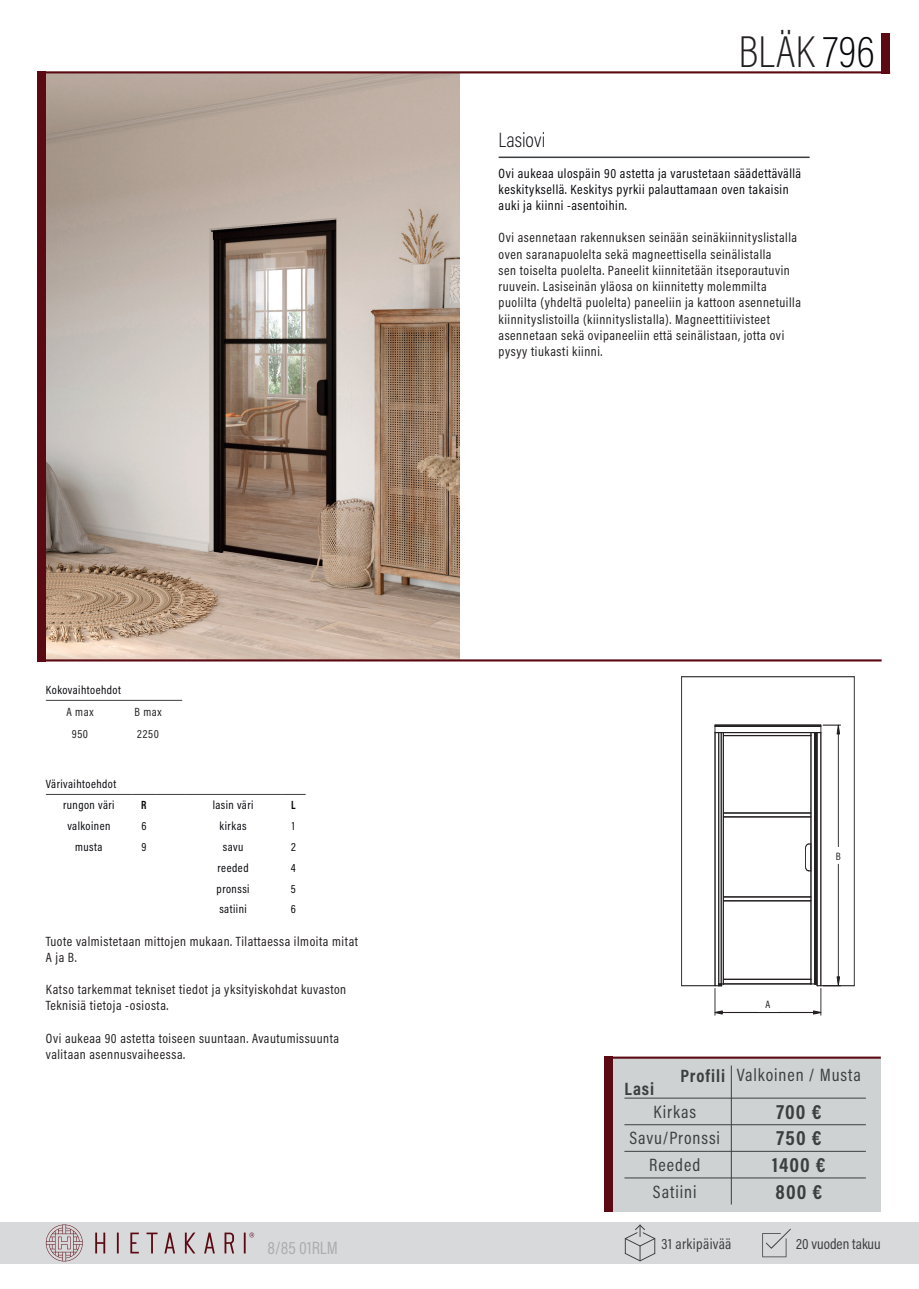
<style>
.page{position:relative;width:919px;height:1289px;background:#fff}
.page>*{position:absolute;margin:0;border:0;box-sizing:border-box;transform-origin:0 0}
.t1{font:200 45px "Acumin Pro Cond";color:#231f20}
.t2{font:700 21px "Acumin Pro Cond";letter-spacing:.05em;color:#3b3f41}
.t3{font:200 21px "Acumin Pro Cond";color:#07080c}
.t4{font:18px "Acumin Pro Cond";letter-spacing:.05em;color:#3b3f41}
.t5{font:700 18px "Acumin Pro Cond";letter-spacing:.05em;color:#3b3f41}
.t6{font:18px "Acumin Pro Cond";color:#acadb1}
.t7{font:15px "Acumin Pro Cond";letter-spacing:.005em;color:#3b3f41}
.t8{font:15px "Acumin Pro Cond";letter-spacing:.025em;color:#3b3f41}
.t9{font:13.8px "Myriad Pro";color:#231f20;scale:.83 1}
.t10{font:13.5px/16.2px "Acumin Pro Cond";letter-spacing:.04em;color:#231f20}
.t11{font:13.5px/16.2px "Acumin Pro Cond";letter-spacing:.04em;color:#07080c}
.t12{font:12px/20.9px "Acumin Pro Cond";letter-spacing:.04em;color:#07080c;text-align:right}
.t13{font:12px "Acumin Pro Cond";letter-spacing:.05em;color:#231f20}
.t14{font:700 12px "Acumin Pro Cond";color:#07080c;scale:.9 1}
.t15{font:10.8px "Acumin Pro Cond";color:#231f20}
.s1{color:#07080c}
</style>
<div class="page">
<img style="left:46px;top:73px;width:413px;height:586px">
<div style="left:37px;top:71px;width:9px;height:590px;background:#5b0a14"></div>
<div style="left:0;top:1222px;width:918px;height:41px;background:#d8d9da"></div>
<hr style="left:498px;top:156px;width:311px;height:2px;background:#3b3f41">
<hr style="left:37px;top:659px;width:844px;height:2px;background:#5b0a14">
<hr style="left:37px;top:71px;width:853px;height:2px;background:#5b0a14">
<div style="left:881px;top:33px;width:9px;height:40px;background:#5b0a14"></div>
<svg style="left:117px;top:1232px;width:2px;height:21px"></svg>
<svg style="left:95px;top:1232px;width:10px;height:21px"></svg>
<svg style="left:164px;top:1232px;width:11px;height:21px"></svg>
<svg style="left:204px;top:1232px;width:11px;height:21px"></svg>
<svg style="left:130px;top:1232px;width:9px;height:21px"></svg>
<svg style="left:146px;top:1232px;width:11px;height:21px"></svg>
<svg style="left:185px;top:1232px;width:10px;height:21px"></svg>
<svg style="left:224px;top:1232px;width:10px;height:21px"></svg>
<svg style="left:46px;top:1224px;width:37px;height:37px"></svg>
<svg style="left:244px;top:1232px;width:10px;height:21px"></svg>
<hr style="left:46px;top:700px;width:68px;height:1px;background:#3b3f41">
<hr style="left:114px;top:700px;width:68px;height:1px;background:#3b3f41">
<hr style="left:681px;top:676px;width:1px;height:309px;background:#231f20">
<hr style="left:681px;top:676px;width:173px;height:1px;background:#231f20">
<hr style="left:853px;top:676px;width:1px;height:309px;background:#231f20">
<hr style="left:820px;top:725px;width:1px;height:260px;background:#231f20">
<hr style="left:714px;top:725px;width:1px;height:260px;background:#231f20">
<hr style="left:681px;top:985px;width:34px;height:1px;background:#231f20">
<hr style="left:820px;top:985px;width:34px;height:1px;background:#231f20">
<hr style="left:723px;top:812px;width:88px;height:1px;background:#231f20">
<hr style="left:723px;top:816px;width:88px;height:1px;background:#231f20">
<hr style="left:715px;top:725px;width:105px;height:1px;background:#231f20">
<hr style="left:715px;top:726px;width:105px;height:1px;background:#231f20">
<hr style="left:715px;top:732px;width:105px;height:1px;background:#231f20">
<hr style="left:723px;top:896px;width:88px;height:1px;background:#231f20">
<hr style="left:723px;top:900px;width:88px;height:1px;background:#231f20">
<hr style="left:723px;top:735px;width:87px;height:1px;background:#231f20">
<hr style="left:723px;top:983px;width:87px;height:1px;background:#231f20">
<hr style="left:723px;top:979px;width:87px;height:1px;background:#231f20">
<hr style="left:723px;top:978px;width:87px;height:1px;background:#231f20">
<hr style="left:816px;top:732px;width:1px;height:253px;background:#231f20">
<hr style="left:815px;top:732px;width:1px;height:251px;background:#231f20">
<hr style="left:810px;top:732px;width:1px;height:251px;background:#231f20">
<hr style="left:814px;top:732px;width:1px;height:251px;background:#231f20">
<hr style="left:720px;top:732px;width:1px;height:251px;background:#231f20">
<hr style="left:721px;top:732px;width:1px;height:251px;background:#231f20">
<hr style="left:723px;top:732px;width:1px;height:251px;background:#231f20">
<hr style="left:718px;top:732px;width:1px;height:253px;background:#231f20">
<hr style="left:722px;top:1012px;width:91px;height:1px;background:#231f20">
<svg style="left:714px;top:979px;width:10px;height:36px"></svg>
<hr style="left:838px;top:864px;width:1px;height:112px;background:#231f20">
<hr style="left:838px;top:734px;width:1px;height:112px;background:#231f20">
<svg style="left:810px;top:976px;width:30px;height:39px"></svg>
<svg style="left:823px;top:724px;width:17px;height:10px"></svg>
<svg style="left:805px;top:843px;width:6px;height:28px"></svg>
<svg style="left:762px;top:1229px;width:28px;height:28px"></svg>
<svg style="left:624px;top:1224px;width:31px;height:37px"></svg>
<hr style="left:46px;top:794px;width:86px;height:1px;background:#3b3f41">
<svg style="left:132px;top:794px;width:53px;height:1px"></svg>
<hr style="left:185px;top:794px;width:96px;height:1px;background:#3b3f41">
<svg style="left:281px;top:794px;width:24px;height:1px"></svg>
<div style="left:610px;top:1057px;width:270px;height:154px;background:#cfd2d2"></div>
<hr style="left:624px;top:1151px;width:241px;height:1px;background:#3b3f41">
<hr style="left:731px;top:1065px;width:1px;height:139px;background:#3b3f41">
<hr style="left:624px;top:1124px;width:241px;height:1px;background:#3b3f41">
<hr style="left:604px;top:1056px;width:276px;height:2px;background:#5b0a14">
<div style="left:604px;top:1056px;width:8px;height:155px;background:#5b0a14"></div>
<hr style="left:624px;top:1177px;width:241px;height:1px;background:#3b3f41">
<hr style="left:624px;top:1097px;width:241px;height:1px;background:#3b3f41">
<h2 class="t3" style="left:498px;top:126px;width:48px">Lasiovi</h2>
<h1 class="t1" style="left:738px;top:23px;width:138px">BLÄK <span class="s1">796</span></h1>
<p class="t12" style="left:46px;top:679px;width:77px">Kokovaihtoehdot</p>
<p class="t13" style="left:66px;top:704px;width:29px">A max</p>
<p class="t13" style="left:134px;top:704px;width:29px">B max</p>
<p class="t13" style="left:72px;top:725px;width:18px">950</p>
<p class="t13" style="left:137px;top:725px;width:23px">2250</p>
<p class="t12" style="left:46px;top:773px;width:72px">Värivaihtoehdot rungon väri</p>
<p class="t14" style="left:141px;top:797px;width:7px">R</p>
<p class="t12" style="left:213px;top:794px;width:42px">lasin väri</p>
<p class="t14" style="left:291px;top:797px;width:6px">L</p>
<p class="t12" style="left:67px;top:815px;width:45px">valkoinen</p>
<p class="t12" style="left:141px;top:815px;width:7px">6</p>
<p class="t12" style="left:220px;top:815px;width:28px">kirkas</p>
<p class="t12" style="left:292px;top:815px;width:5px">1</p>
<p class="t12" style="left:75px;top:836px;width:29px">musta</p>
<p class="t12" style="left:141px;top:836px;width:7px">9</p>
<p class="t12" style="left:223px;top:836px;width:22px">savu</p>
<p class="t12" style="left:291px;top:836px;width:6px">2</p>
<p class="t12" style="left:217px;top:857px;width:33px">reeded</p>
<p class="t12" style="left:291px;top:857px;width:6px">4</p>
<p class="t12" style="left:216px;top:877px;width:34px">pronssi</p>
<p class="t12" style="left:291px;top:877px;width:6px">5</p>
<p class="t12" style="left:219px;top:898px;width:29px">satiini</p>
<p class="t12" style="left:291px;top:898px;width:7px">6</p>
<p class="t10" style="left:46px;top:932px;width:314px">Tuote valmistetaan mittojen mukaan. Tilattaessa ilmoita mitat<br>A ja B.</p>
<p class="t10" style="left:46px;top:981px;width:302px">Katso tarkemmat tekniset tiedot ja yksityiskohdat kuvaston<br>Teknisiä tietoja -osiosta.</p>
<p class="t10" style="left:46px;top:1029px;width:295px">Ovi aukeaa 90 astetta toiseen suuntaan. Avautumissuunta valitaan asennusvaiheessa.</p>
<p class="t11" style="left:498px;top:165px;width:304px">Ovi aukeaa ulospäin 90 astetta ja varustetaan säädettävällä keskityksellä. Keskitys pyrkii palauttamaan oven takaisin auki ja kiinni -asentoihin.</p>
<p class="t10" style="left:498px;top:229px;width:304px">Ovi asennetaan rakennuksen seinään seinäkiinnityslistalla oven saranapuolelta sekä magneettisella seinälistalla<br>sen toiselta puolelta. Paneelit kiinnitetään itseporautuvin ruuvein. Lasiseinän yläosa on kiinnitetty molemmilta puolilta (yhdeltä puolelta) paneeliin ja kattoon asennetuilla kiinnityslistoilla (kiinnityslistalla). Magneettitiivisteet asennetaan sekä ovipaneeliin että seinälistaan, jotta ovi pysyy tiukasti kiinni.</p>
<p class="t9" style="left:763px;top:995px;width:10px">A</p>
<p class="t15" style="left:765px;top:997px;width:6px">A</p>
<p class="t9" style="left:834px;top:846px;width:9px">B</p>
<p class="t15" style="left:835px;top:849px;width:7px">B</p>
<h3 class="t5" style="left:624px;top:1076px;width:31px">Lasi</h3>
<h3 class="t5" style="left:680px;top:1063px;width:46px">Profili</h3>
<h3 class="t4" style="left:736px;top:1062px;width:125px">Valkoinen / Musta</h3>
<h3 class="t4" style="left:653px;top:1099px;width:44px">Kirkas</h3>
<h2 class="t2" style="left:776px;top:1097px;width:46px">700 €</h2>
<h3 class="t4" style="left:629px;top:1126px;width:92px">Savu/Pronssi</h3>
<h2 class="t2" style="left:776px;top:1124px;width:46px">750 €</h2>
<h3 class="t4" style="left:649px;top:1153px;width:53px">Reeded</h3>
<h2 class="t2" style="left:772px;top:1151px;width:55px">1400 €</h2>
<h3 class="t4" style="left:653px;top:1179px;width:45px">Satiini</h3>
<h2 class="t2" style="left:775px;top:1177px;width:48px">800 €</h2>
<h3 class="t6" style="left:267px;top:1235px;width:72px">8/85 01RLM</h3>
<p class="t8" style="left:661px;top:1233px;width:71px">31 arkipäivää</p>
<p class="t7" style="left:796px;top:1233px;width:86px">20 vuoden takuu</p>
</div>
